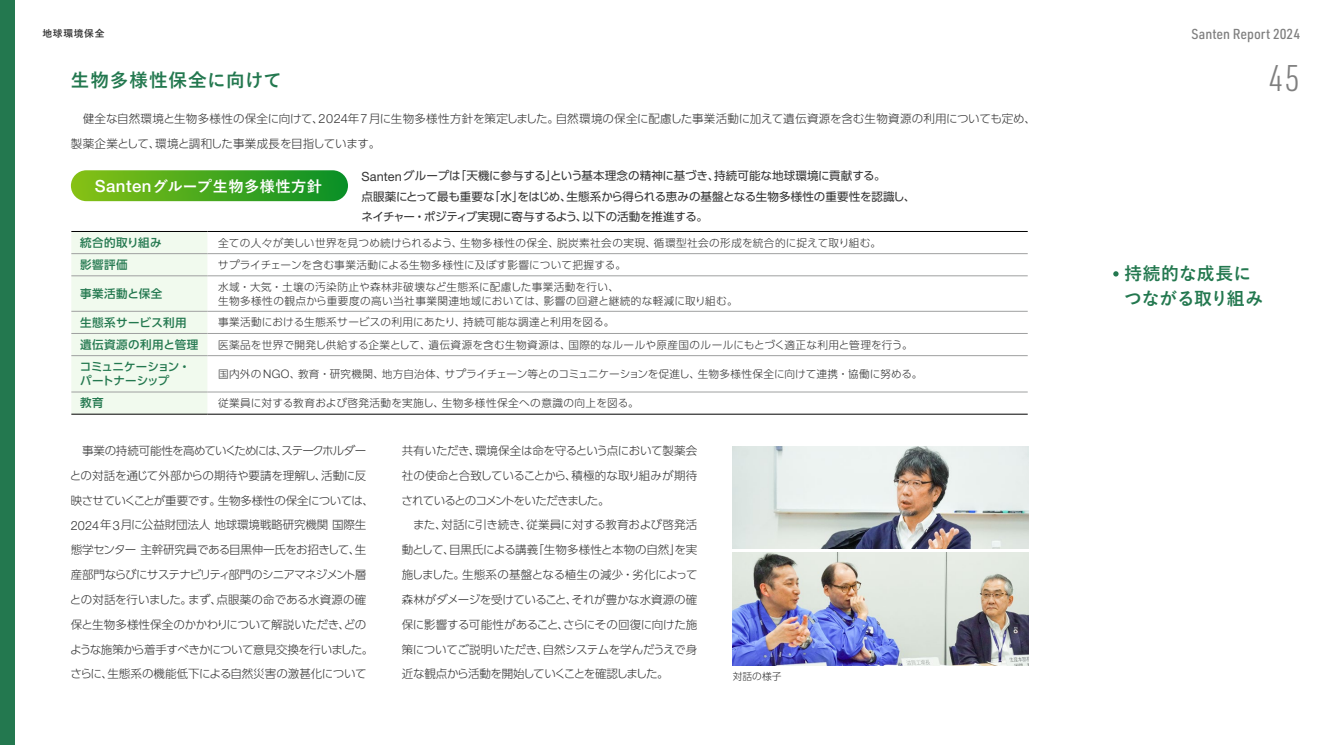
<style>
.page{position:relative;width:1326px;height:745px;background:#fff}
.page>*{position:absolute;margin:0;border:0;box-sizing:border-box;transform-origin:0 0}
.t1{font:300 36.38px "URWDIN Cond";color:#7f7f7f}
.t2{font:700 18.62px "Yu Go Pr 6 N";letter-spacing:.05em;color:#23784f}
.t3{font:700 17.75px/25.2px "Yu Go Pr 6 N";letter-spacing:.005em;color:#23784f}
.t4{font:700 15.25px "Yu Go Pr 6 N";letter-spacing:.025em;color:#fff}
.t5{font:500 14.12px "URWDIN Semi Cond";color:#7f7f7f}
.t6{font:300 11.5px/24.8px "UD Shin Go Pro";letter-spacing:-.03em;color:#333}
.t7{font:11.5px/20.4px "UD Shin Go Pro";letter-spacing:-.01em;color:#333}
.t8{font:300 11.5px/24.8px "UD Shin Go Pro";color:#333}
.t9{font:500 11.5px "UD Shin Go Pro";letter-spacing:.04em;color:#23784f}
.t10{font:500 11.5px/14.1px "UD Shin Go Pro";letter-spacing:-.025em;color:#23784f}
.t11{font:300 10.62px/14.1px "UD Shin Go Pro";letter-spacing:.03em;color:#333}
.t12{font:300 10.62px "UD Shin Go Pro";letter-spacing:.01em;color:#333}
.t13{font:700 9.75px "Yu Go Pr 6 N";letter-spacing:.07em;color:#333}
.t14{font:300 9.75px "UD Shin Go Pro";letter-spacing:.005em;color:#333}
.s1{font-family:"Helvetica Neue LT Std";font-size:12.62px}
.s2{font-family:"Helvetica Neue LT Std";font-weight:500;font-size:16.75px}
.s3{font-family:"Helvetica Neue LT Std";font-size:11.75px}
</style>
<div class="page">
<div style="left:71px;top:170px;width:277px;height:31px;background:linear-gradient(to right,#87c115,#088f27);border-radius:15px"></div>
<img style="left:732px;top:446px;width:296px;height:102px">
<img style="left:732px;top:552px;width:296px;height:113px">
<div style="left:71px;top:232px;width:136px;height:181px;background:#f1faee"></div>
<hr style="left:71px;top:231px;width:136px;height:1px;background:#000">
<hr style="left:207px;top:231px;width:820px;height:1px;background:#000">
<hr style="left:71px;top:413px;width:136px;height:1px;background:#000">
<hr style="left:207px;top:413px;width:820px;height:1px;background:#000">
<hr style="left:71px;top:253px;width:136px;height:1px;background:#9fa0a0">
<hr style="left:207px;top:253px;width:820px;height:1px;background:#9fa0a0">
<hr style="left:71px;top:275px;width:136px;height:1px;background:#9fa0a0">
<hr style="left:207px;top:275px;width:820px;height:1px;background:#9fa0a0">
<hr style="left:71px;top:311px;width:136px;height:1px;background:#9fa0a0">
<hr style="left:207px;top:311px;width:820px;height:1px;background:#9fa0a0">
<hr style="left:71px;top:333px;width:136px;height:1px;background:#9fa0a0">
<hr style="left:207px;top:333px;width:820px;height:1px;background:#9fa0a0">
<hr style="left:71px;top:355px;width:136px;height:1px;background:#9fa0a0">
<hr style="left:207px;top:355px;width:820px;height:1px;background:#9fa0a0">
<hr style="left:71px;top:391px;width:136px;height:1px;background:#9fa0a0">
<hr style="left:207px;top:391px;width:820px;height:1px;background:#9fa0a0">
<div style="left:0;top:0;width:14px;height:744px;background:#23784f"></div>
<svg style="left:1113px;top:271px;width:5px;height:5px"></svg>
<p class="t13" style="left:43px;top:28px;width:63px">地球環境保全</p>
<h2 class="t2" style="left:71px;top:70px;width:212px">生物多様性保全に向けて</h2>
<p class="t8" style="left:71px;top:105px;width:966px">　健全な自然環境と生物多様性の保全に向けて、<span class="s1">202</span>４年<span class="s1">7</span>月に生物多様性方針を策定しました。自然環境の保全に配慮した事業活動に加えて遺伝資源を含む生物資源の利用についても定め、製薬企業として、環境と調和した事業成長を目指しています。</p>
<h3 class="t4" style="left:95px;top:177px;width:229px"><span class="s2">Santen</span>グループ生物多様性方針</h3>
<p class="t7" style="left:361px;top:165px;width:555px"><span class="s1">Santen</span>グループは「天機に参与する」という基本理念の精神に基づき、持続可能な地球環境に貢献する。<br>点眼薬にとって最も重要な「水」をはじめ、生態系から得られる恵みの基盤となる生物多様性の重要性を認識し、ネイチャー・ポジティブ実現に寄与するよう、以下の活動を推進する。</p>
<p class="t9" style="left:80px;top:233px;width:83px">統合的取り組み</p>
<p class="t11" style="left:218px;top:235px;width:664px">全ての人々が美しい世界を見つめ続けられるよう、生物多様性の保全、脱炭素社会の実現、循環型社会の形成を統合的に捉えて取り組む。</p>
<p class="t9" style="left:80px;top:255px;width:49px">影響評価</p>
<p class="t11" style="left:218px;top:257px;width:409px">サプライチェーンを含む事業活動による生物多様性に及ぼす影響について把握する。</p>
<p class="t9" style="left:80px;top:284px;width:84px">事業活動と保全</p>
<p class="t11" style="left:218px;top:279px;width:521px">水域・大気・土壌の汚染防止や森林非破壊など生態系に配慮した事業活動を行い、<br>生物多様性の観点から重要度の高い当社事業関連地域においては、影響の回避と継続的な軽減に取り組む。</p>
<p class="t9" style="left:80px;top:313px;width:108px">生態系サービス利用</p>
<p class="t11" style="left:218px;top:315px;width:398px">事業活動における生態系サービスの利用にあたり、持続可能な調達と利用を図る。</p>
<p class="t9" style="left:80px;top:335px;width:120px">遺伝資源の利用と管理</p>
<p class="t11" style="left:218px;top:337px;width:696px">医薬品を世界で開発し供給する企業として、遺伝資源を含む生物資源は、国際的なルールや原産国のルールにもとづく適正な利用と管理を行う。</p>
<p class="t10" style="left:80px;top:359px;width:112px">コミュニケーション・パートナーシップ</p>
<p class="t12" style="left:218px;top:365px;width:706px">国内外の<span class="s3">NGO</span>、教育・研究機関、地方自治体、サプライチェーン等とのコミュニケーションを促進し、生物多様性保全に向けて連携・協働に努める。</p>
<p class="t9" style="left:80px;top:393px;width:25px">教育</p>
<p class="t11" style="left:218px;top:395px;width:422px">従業員に対する教育および啓発活動を実施し、生物多様性保全への意識の向上を図る。</p>
<p class="t6" style="left:70px;top:437px;width:305px">　事業の持続可能性を高めていくためには、ステークホルダーとの対話を通じて外部からの期待や要請を理解し、活動に反映させていくことが重要です。生物多様性の保全については、<br><span class="s1">2024</span>年<span class="s1">3</span>月に公益財団法人地球環境戦略研究機関国際生態学センター主幹研究員である目黒伸一氏をお招きして、生産部門ならびにサステナビリティ部門のシニアマネジメント層との対話を行いました。まず、点眼薬の命である水資源の確保と生物多様性保全のかかわりについて解説いただき、どのような施策から着手すべきかについて意見交換を行いました。さらに、生態系の機能低下による自然災害の激甚化について</p>
<p class="t6" style="left:401px;top:437px;width:298px">共有いただき、環境保全は命を守るという点において製薬会社の使命と合致していることから、積極的な取り組みが期待されているとのコメントをいただきました。<br>　また、対話に引き続き、従業員に対する教育および啓発活動として、目黒氏による講義「生物多様性と本物の自然」を実施しました。生態系の基盤となる植生の減少・劣化によって森林がダメージを受けていること、それが豊かな水資源の確保に影響する可能性があること、さらにその回復に向けた施策についてご説明いただき、自然システムを学んだうえで身近な観点から活動を開始していくことを確認しました。</p>
<p class="t14" style="left:732px;top:668px;width:50px">対話の様子</p>
<p class="t5" style="left:1191px;top:25px;width:110px">Santen Report 2024</p>
<h1 class="t1" style="left:1267px;top:55px;width:33px">45</h1>
<h3 class="t3" style="left:1123px;top:261px;width:141px">持続的な成長につながる取り組み</h3>
</div>
